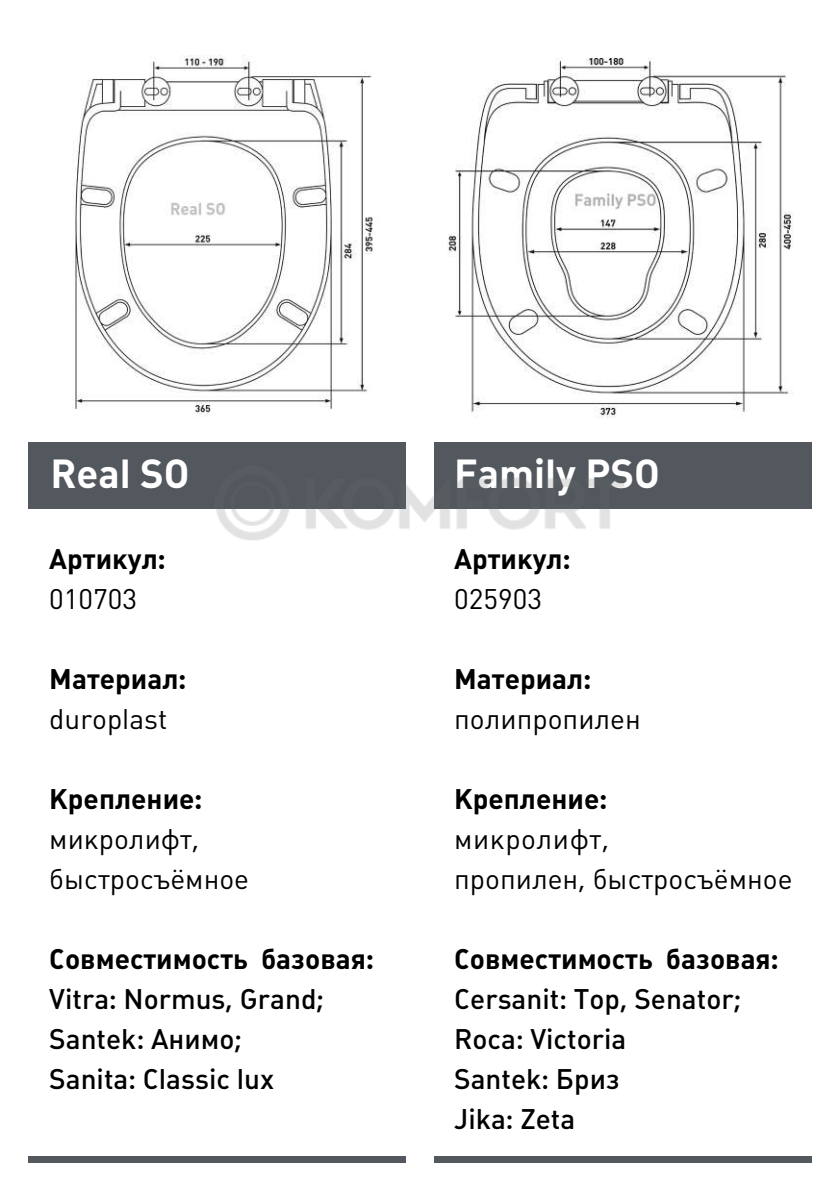
<style>
.page{position:relative;width:840px;height:1191px;background:#fff}
.page>*{position:absolute;margin:0;border:0;box-sizing:border-box;transform-origin:0 0}
.t1{font:700 40px "Plumb C";color:#fff}
.t2{font:28px/40px "Plumb Medium C";color:#000}
.t3{font:700 28px "Plumb C";color:#000}
.t4{font:28px/40px "Plumb C";color:#000}
</style>
<div class="page">
<div style="left:28px;top:1156px;width:377px;height:6px;background:#52585e"></div>
<div style="left:28px;top:442px;width:377px;height:67px;background:#52585e"></div>
<img style="left:72px;top:55px;width:301px;height:361px">
<div style="left:434px;top:442px;width:377px;height:67px;background:#52585e"></div>
<div style="left:434px;top:1156px;width:377px;height:6px;background:#52585e"></div>
<img style="left:447px;top:57px;width:347px;height:361px">
<img style="left:216px;top:457px;width:394px;height:83px">
<h1 class="t1" style="left:50px;top:451px;width:141px">Real SO</h1>
<p class="t3" style="left:49px;top:542px;width:118px">Артикул:</p>
<p class="t4" style="left:49px;top:579px;width:89px">010703</p>
<p class="t3" style="left:49px;top:662px;width:138px">Материал:</p>
<p class="t4" style="left:49px;top:699px;width:119px">duroplast</p>
<p class="t3" style="left:49px;top:782px;width:154px">Крепление:</p>
<p class="t4" style="left:49px;top:819px;width:201px">микролифт, быстросъёмное</p>
<p class="t3" style="left:49px;top:942px;width:326px">Совместимость базовая:</p>
<p class="t2" style="left:49px;top:978px;width:276px">Vitra: Normus, Grand;<br>Santek: Анимо;<br>Sanita: Classic lux</p>
<h1 class="t1" style="left:454px;top:451px;width:207px">Family PSО</h1>
<p class="t3" style="left:454px;top:542px;width:118px">Артикул:</p>
<p class="t4" style="left:454px;top:579px;width:89px">025903</p>
<p class="t3" style="left:454px;top:662px;width:138px">Материал:</p>
<p class="t4" style="left:454px;top:699px;width:188px">полипропилен</p>
<p class="t3" style="left:454px;top:782px;width:154px">Крепление:</p>
<p class="t4" style="left:454px;top:819px;width:340px">микролифт,<br>пропилен, быстросъёмное</p>
<p class="t3" style="left:454px;top:942px;width:326px">Совместимость базовая:</p>
<p class="t2" style="left:454px;top:978px;width:288px">Cersanit: Top, Senator;<br>Roca: Victoria<br>Santek: Бриз<br>Jika: Zeta</p>
</div>
